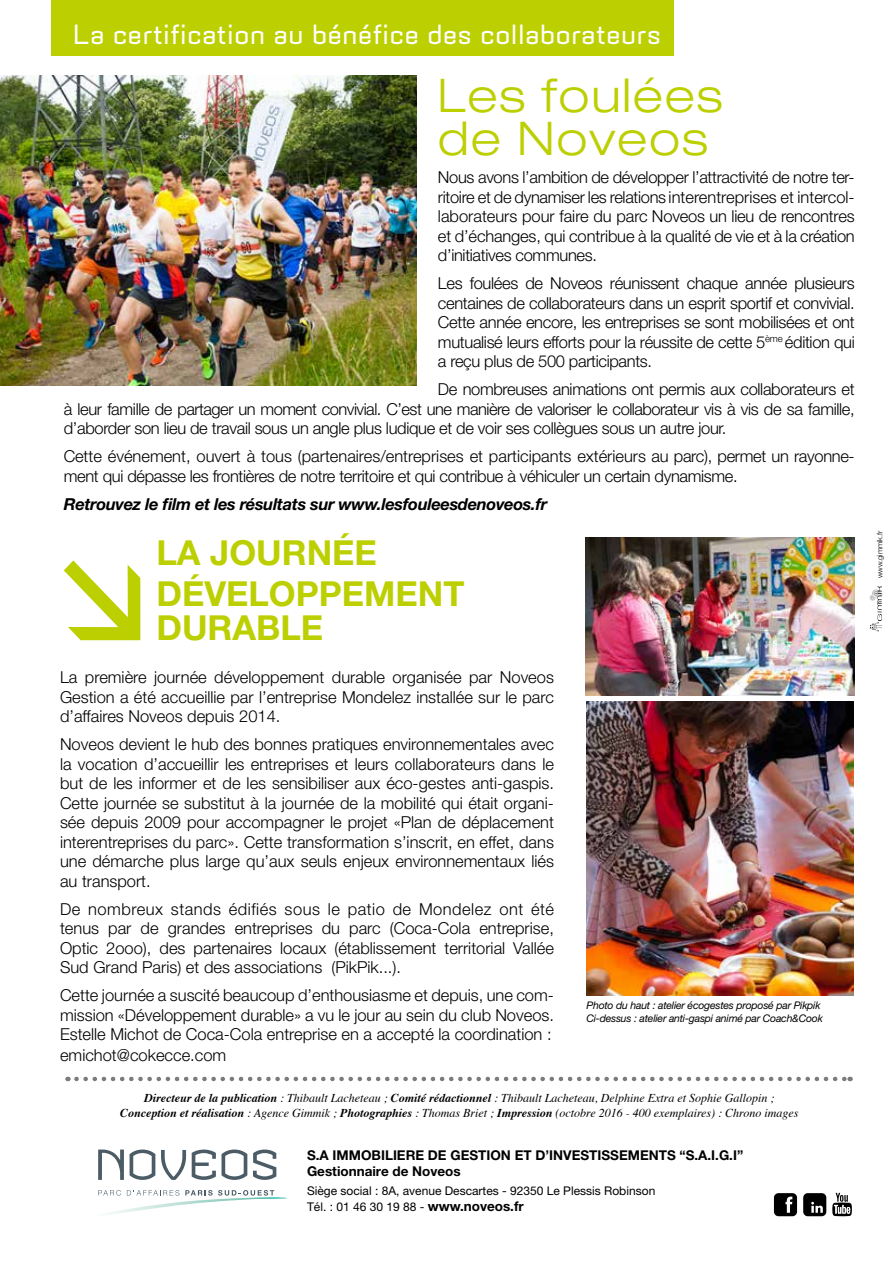
<style>
.page{position:relative;width:893px;height:1263px;background:#fff}
.page>*{position:absolute;margin:0;border:0;box-sizing:border-box;transform-origin:0 0}
.t1{font:300 expanded 46.5px/43.5px "Helvetica Neue";letter-spacing:.04em;color:#bccf00}
.t2{font:700 34.5px/41px "Helvetica Neue";color:#bccf00}
.t3{font:27px "Armada";color:#fff}
.t4{font:300 16.5px/19.5px "Helvetica Neue";color:#000;text-align:justify}
.t5{font:300 16.5px/19.5px "Helvetica Neue";letter-spacing:-.02em;color:#000}
.t6{font:italic 700 16.5px "Helvetica Neue";letter-spacing:-.02em;color:#000}
.t7{font:700 13.5px/16.2px "Helvetica Neue";color:#000}
.t8{font:italic 12px/14.4px "Times";color:#000;text-align:center}
.t9{font:12px/16.2px "Helvetica Neue";color:#000}
.t10{font:italic 10.5px/12.6px "Helvetica Neue";letter-spacing:-.02em;color:#000}
.t11{font:300 7.5px "Helvetica Neue";color:#000}
.s1{font-weight:700}
.s2{font-weight:700;font-size:13.5px}
</style>
<div class="page">
<svg style="left:869px;top:586px;width:13px;height:45px"></svg>
<div style="left:51px;top:0;width:622px;height:55px;background:#bccf00"></div>
<svg style="left:130px;top:1149px;width:25px;height:31px"></svg>
<svg style="left:161px;top:1150px;width:25px;height:30px"></svg>
<svg style="left:192px;top:1149px;width:24px;height:31px"></svg>
<svg style="left:222px;top:1149px;width:25px;height:31px"></svg>
<svg style="left:253px;top:1149px;width:23px;height:31px"></svg>
<svg style="left:98px;top:1149px;width:26px;height:31px"></svg>
<svg style="left:98px;top:1190px;width:189px;height:24px"></svg>
<svg style="left:76px;top:1077px;width:775px;height:4px"></svg>
<svg style="left:64px;top:560px;width:76px;height:80px"></svg>
<img style="left:0;top:75px;width:417px;height:311px">
<img style="left:586px;top:702px;width:267px;height:293px">
<img style="left:585px;top:538px;width:270px;height:157px">
<svg style="left:832px;top:1193px;width:20px;height:23px"></svg>
<div style="left:803px;top:1193px;width:23px;height:23px;background:#000;border-radius:5px"></div>
<div style="left:774px;top:1193px;width:23px;height:23px;background:#000;border-radius:5px"></div>
<svg style="left:785px;top:1196px;width:7px;height:17px"></svg>
<svg style="left:811px;top:1202px;width:12px;height:11px"></svg>
<h3 class="t3" style="left:72px;top:19px;width:590px">La certification au bénéfice des collaborateurs</h3>
<h1 class="t1" style="left:438px;top:73px;width:286px">Les foulées de Noveos</h1>
<p class="t4" style="left:438px;top:167px;width:418px">Nous avons l’ambition de développer l’attractivité de notre ter&shy;ritoire et de dynamiser les relations interentreprises et intercol&shy;laborateurs pour faire du parc Noveos un lieu de rencontres et d’échanges, qui contribue à la qualité de vie et à la création d’initiatives communes.</p>
<p class="t4" style="left:438px;top:273px;width:418px">Les foulées de Noveos réunissent chaque année plusieurs centaines de collaborateurs dans un esprit sportif et convivial.<br>Cette année encore, les entreprises se sont mobilisées et ont mutualisé leurs efforts pour la réussite de cette 5<sup>ème</sup> édition qui a reçu plus de 500 participants.</p>
<p class="t4" style="left:64px;top:379px;width:792px;text-indent:374px">De nombreuses animations ont permis aux collaborateurs et à leur famille de partager un moment convivial. C’est une manière de valoriser le collaborateur vis à vis de sa famille, d’aborder son lieu de travail sous un angle plus ludique et de voir ses collègues sous un autre jour.</p>
<p class="t5" style="left:64px;top:446px;width:792px">Cette événement, ouvert à tous (partenaires/entreprises et participants extérieurs au parc), permet un rayonne&shy;ment qui dépasse les frontières de notre territoire et qui contribue à véhiculer un certain dynamisme.</p>
<p class="t6" style="left:64px;top:493px;width:485px">Retrouvez le film et les résultats sur www.lesfouleesdenoveos.fr</p>
<h2 class="t2" style="left:156px;top:531px;width:309px">LA JOURNÉE<br>DÉVELOPPEMENT</h2>
<h2 class="t2" style="left:156px;top:607px;width:168px">DURABLE</h2>
<p class="t4" style="left:60px;top:667px;width:495px">La première journée développement durable organisée par Noveos Gestion a été accueillie par l’entreprise Mondelez installée sur le parc d’affaires Noveos depuis 2014.</p>
<p class="t4" style="left:60px;top:734px;width:495px">Noveos devient le hub des bonnes pratiques environnementales avec la vocation d’accueillir les entreprises et leurs collaborateurs dans le but de les informer et de les sensibiliser aux éco-gestes anti-gaspis.<br>Cette journée se substitut à la journée de la mobilité qui était organi&shy;sée depuis 2009 pour accompagner le projet «Plan de déplacement interentreprises du parc». Cette transformation s’inscrit, en effet, dans une démarche plus large qu’aux seuls enjeux environnementaux liés au transport.</p>
<p class="t4" style="left:60px;top:899px;width:495px">De nombreux stands édifiés sous le patio de Mondelez ont été tenus par de grandes entreprises du parc (Coca-Cola entreprise, Optic 2ooo), des partenaires locaux (établissement territorial Vallée Sud Grand Paris) et des associations (PikPik...).</p>
<p class="t4" style="left:60px;top:985px;width:495px;text-align:left">Cette journée a suscité beaucoup d’enthousiasme et depuis, une com&shy;mission «Développement durable» a vu le jour au sein du club Noveos.<br>Estelle Michot de Coca-Cola entreprise en a accepté la coordination : emichot@cokecce.com</p>
<p class="t10" style="left:586px;top:999px;width:238px">Photo du haut : atelier écogestes proposé par Pikpik<br>Ci-dessus : atelier anti-gaspi animé par Coach&amp;Cook</p>
<p class="t8" style="left:120px;top:1090px;width:680px"><span class="s1">Directeur de la publication</span> : Thibault Lacheteau ; <span class="s1">Comité rédactionnel</span> : Thibault Lacheteau, Delphine Extra et Sophie Gallopin ;<br><span class="s1">Conception et réalisation</span> : Agence Gimmik ; <span class="s1">Photographies</span> : Thomas Briet ; <span class="s1">Impression</span> (octobre 2016 - 400 exemplaires) : Chrono images</p>
<p class="t7" style="left:307px;top:1147px;width:438px">S.A IMMOBILIERE DE GESTION ET D’INVESTISSEMENTS “S.A.I.G.I”<br>Gestionnaire de Noveos</p>
<p class="t9" style="left:307px;top:1182px;width:350px">Siège social : 8A, avenue Descartes - 92350 Le Plessis Robinson<br>Tél. : 01 46 30 19 88 - <span class="s2">www.noveos.fr</span></p>
<p class="t11" style="left:875px;top:578px;width:49px;rotate:-90deg">www.gimmik.fr</p>
</div>
